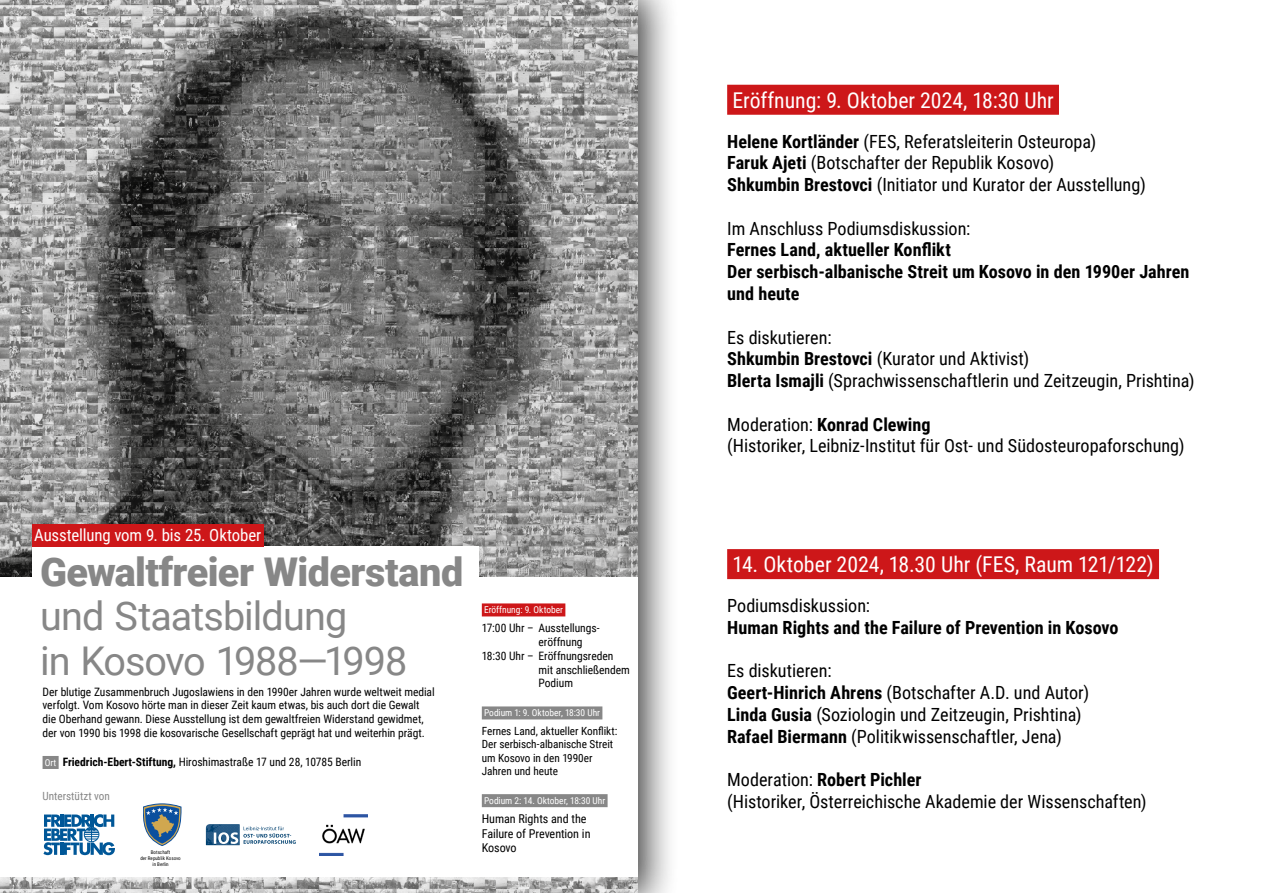
<style>
.page{position:relative;width:1263px;height:893px;background:#fff}
.page>*{position:absolute;margin:0;border:0;box-sizing:border-box;transform-origin:0 0}
.t1{font:39.6px/44.2px "Roboto";letter-spacing:-.025em;color:#878787}
.t2{font:900 39.6px "Roboto";letter-spacing:-.015em;color:#878787}
.t3{font:21.75px "Roboto Condensed";color:#fff}
.t4{font:18.15px/21.8px "Roboto Condensed";color:#000}
.t5{font:700 18.15px/21.8px "Roboto Condensed";color:#000}
.t6{font:16.8px "Roboto Condensed";letter-spacing:-.01em;color:#fff}
.t7{font:12.15px/14.5px "Roboto Condensed";letter-spacing:-.01em;color:#000}
.t8{font:11.55px/13.8px "Roboto Condensed";letter-spacing:-.005em;color:#000}
.t9{font:11.25px/13.5px "Roboto Condensed";letter-spacing:-.005em;color:#000}
.t10{font:11.25px "Roboto Condensed";color:#878787}
.t11{font:9.45px "Roboto Condensed";letter-spacing:-.005em;color:#fff}
.t12{font:5.1px/6px "Roboto Condensed";color:#000;text-align:center}
.s1{font-size:9.45px;color:#fff}
.s2{font-weight:700}
</style>
<div class="page">
<div style="left:0;top:0;width:680px;height:893px;background:#000;opacity:.75"></div>
<div style="left:0;top:0;width:638px;height:893px;background:#fff"></div>
<img style="left:0;top:0;width:638px;height:576px">
<img style="left:0;top:878px;width:638px;height:15px">
<div style="left:32px;top:546px;width:447px;height:57px;background:#fff"></div>
<div style="left:32px;top:524px;width:231px;height:22px;background:#cd1719"></div>
<div style="left:482px;top:603px;width:83px;height:13px;background:#cd1719"></div>
<div style="left:43px;top:756px;width:16px;height:13px;background:#878787"></div>
<div style="left:482px;top:706px;width:120px;height:13px;background:#878787"></div>
<div style="left:482px;top:794px;width:126px;height:13px;background:#878787"></div>
<svg style="left:43px;top:814px;width:72px;height:41px"></svg>
<svg style="left:143px;top:804px;width:38px;height:42px"></svg>
<img style="left:319px;top:814px;width:48px;height:41px">
<svg style="left:206px;top:824px;width:90px;height:21px"></svg>
<div style="left:727px;top:85px;width:332px;height:30px;background:#cd1719"></div>
<div style="left:727px;top:549px;width:432px;height:30px;background:#cd1719"></div>
<p class="t6" style="left:34px;top:524px;width:228px">Ausstellung vom 9. bis 25. Oktober</p>
<h1 class="t2" style="left:40px;top:544px;width:425px">Gewaltfreier Widerstand</h1>
<h1 class="t1" style="left:40px;top:593px;width:369px">und Staatsbildung<br>in Kosovo 1988—1998</h1>
<p class="t8" style="left:43px;top:684px;width:394px">Der blutige Zusammenbruch Jugoslawiens in den 1990er Jahren wurde weltweit medial verfolgt. Vom Kosovo hörte man in dieser Zeit kaum etwas, bis auch dort die Gewalt die Oberhand gewann. Diese Ausstellung ist dem gewaltfreien Widerstand gewidmet, der von 1990 bis 1998 die kosovarische Gesellschaft geprägt hat und weiterhin prägt.</p>
<p class="t8" style="left:45px;top:755px;width:318px"><span class="s1">Ort</span> <span class="s2">Friedrich-Ebert-Stiftung,</span> Hiroshimastraße 17 und 28, 10785 Berlin</p>
<p class="t10" style="left:43px;top:788px;width:69px">Unterstützt von</p>
<p class="t12" style="left:140px;top:848px;width:42px">Botschaft<br>der Republik Kosovo in Berlin</p>
<p class="t11" style="left:484px;top:603px;width:81px">Eröffnung: 9. Oktober</p>
<p class="t8" style="left:482px;top:620px;width:119px">17:00 Uhr – Ausstellungs-</p>
<p class="t8" style="left:538px;top:634px;width:46px">eröffnung</p>
<p class="t8" style="left:482px;top:648px;width:133px">18:30 Uhr – Eröffnungsreden</p>
<p class="t8" style="left:538px;top:662px;width:93px">mit anschließendem</p>
<p class="t8" style="left:538px;top:676px;width:36px">Podium</p>
<p class="t11" style="left:484px;top:706px;width:118px">Podium 1: 9. Oktober, 18:30 Uhr</p>
<p class="t9" style="left:482px;top:723px;width:137px">Fernes Land, aktueller Konflikt:<br>Der serbisch-albanische Streit um Kosovo in den 1990er<br>Jahren und heute</p>
<p class="t11" style="left:484px;top:794px;width:123px">Podium 2: 14. Oktober, 18:30 Uhr</p>
<p class="t7" style="left:482px;top:811px;width:110px">Human Rights and the<br>Failure of Prevention in<br>Kosovo</p>
<p class="t3" style="left:732px;top:85px;width:323px">Eröffnung: 9. Oktober 2024, 18:30 Uhr</p>
<p class="t4" style="left:727px;top:130px;width:420px"><span class="s2">Helene Kortländer</span> (FES, Referatsleiterin Osteuropa)<br><span class="s2">Faruk Ajeti</span> (Botschafter der Republik Kosovo)<br><span class="s2">Shkumbin Brestovci</span> (Initiator und Kurator der Ausstellung)</p>
<p class="t4" style="left:727px;top:217px;width:245px">Im Anschluss Podiumsdiskussion:</p>
<p class="t5" style="left:727px;top:238px;width:464px">Fernes Land, aktueller Konflikt<br>Der serbisch-albanische Streit um Kosovo in den 1990er Jahren und heute</p>
<p class="t4" style="left:727px;top:326px;width:469px">Es diskutieren:<br><span class="s2">Shkumbin Brestovci</span> (Kurator und Aktivist)<br><span class="s2">Blerta Ismajli</span> (Sprachwissenschaftlerin und Zeitzeugin, Prishtina)</p>
<p class="t4" style="left:727px;top:413px;width:459px">Moderation: <span class="s2">Konrad Clewing<br></span>(Historiker, Leibniz-Institut für Ost- und Südosteuropaforschung)</p>
<p class="t3" style="left:732px;top:549px;width:423px">14. Oktober 2024, 18.30 Uhr (FES, Raum 121/122)</p>
<p class="t4" style="left:727px;top:594px;width:144px">Podiumsdiskussion:</p>
<p class="t5" style="left:727px;top:616px;width:393px">Human Rights and the Failure of Prevention in Kosovo</p>
<p class="t4" style="left:727px;top:659px;width:363px">Es diskutieren:<br><span class="s2">Geert-Hinrich Ahrens</span> (Botschafter A.D. und Autor)<br><span class="s2">Linda Gusia</span> (Soziologin und Zeitzeugin, Prishtina)<br><span class="s2">Rafael Biermann</span> (Politikwissenschaftler, Jena)</p>
<p class="t4" style="left:727px;top:768px;width:421px">Moderation: <span class="s2">Robert Pichler<br></span>(Historiker, Österreichische Akademie der Wissenschaften)</p>
</div>
